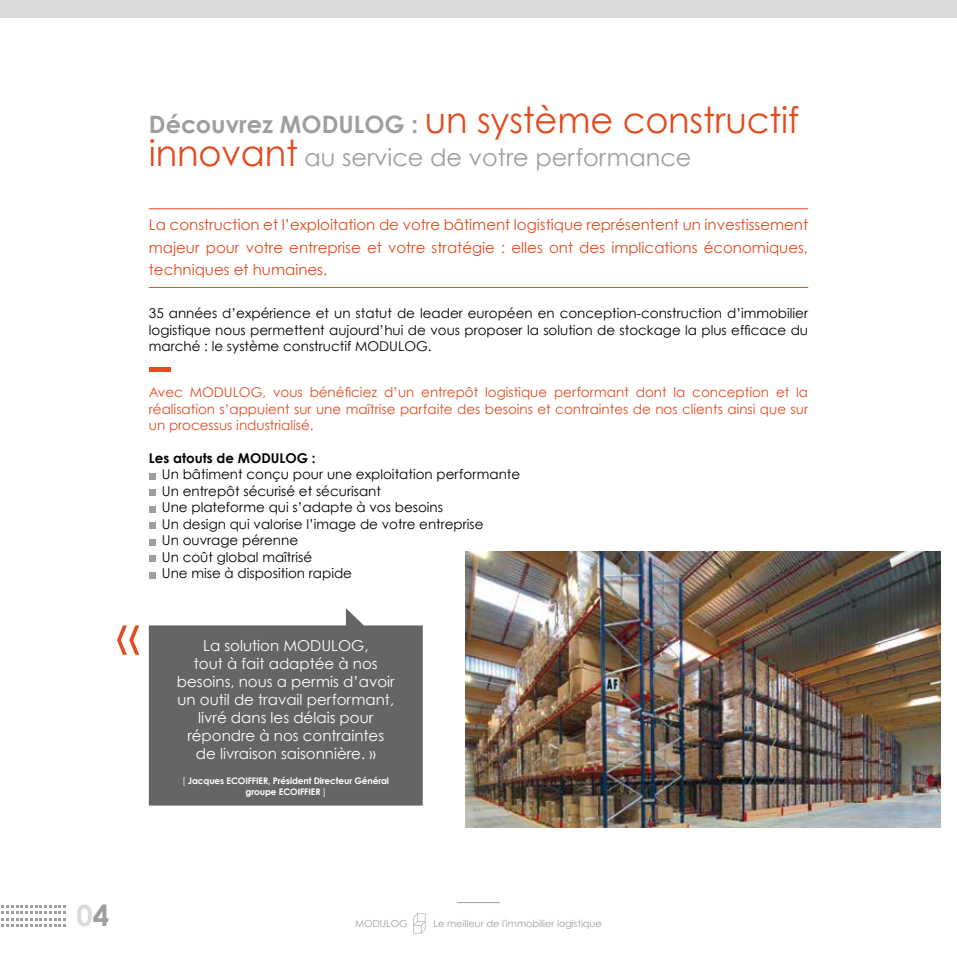
<style>
.page{position:relative;width:957px;height:957px;background:#fff}
.page>*{position:absolute;margin:0;border:0;box-sizing:border-box;transform-origin:0 0}
.t1{font:36px "Century Gothic";letter-spacing:-.005em;color:#e34b20}
.t2{font:700 29.25px "Century Gothic";color:#d9dadb}
.t3{font:24px "Century Gothic";color:#9c9e9f}
.t4{font:15px/22.5px "Century Gothic";color:#e34b20;text-align:justify}
.t5{font:15px/18px "Century Gothic";color:#fff;text-align:center}
.t6{font:13.5px/16.5px "Century Gothic";color:#000;text-align:justify}
.t7{font:13.5px/16.5px "Century Gothic";color:#e34b20;text-align:justify}
.t8{font:700 13.5px "Century Gothic";color:#000}
.t9{font:9.75px "Century Gothic";color:#9c9e9f}
.t10{font:700 9px/10.9px "Century Gothic";letter-spacing:-.015em;color:#fff}
.t11{font:9px "Century Gothic";color:#fff}
.s1{font-weight:700;font-size:24px;color:#9c9e9f}
.s2{font-size:36px;color:#e34b20}
.s3{font-weight:400}
.s4{color:#9c9e9f}
</style>
<div class="page">
<img style="left:466px;top:551px;width:474px;height:276px">
<hr style="left:149px;top:368px;width:21px;height:4px;background:#e34b20">
<svg style="left:149px;top:473px;width:6px;height:6px"></svg>
<div style="left:149px;top:489px;width:6px;height:7px;background:#9c9e9f"></div>
<svg style="left:149px;top:506px;width:6px;height:6px"></svg>
<div style="left:149px;top:522px;width:6px;height:7px;background:#9c9e9f"></div>
<svg style="left:149px;top:539px;width:6px;height:6px"></svg>
<div style="left:149px;top:555px;width:6px;height:7px;background:#9c9e9f"></div>
<svg style="left:149px;top:572px;width:6px;height:6px"></svg>
<div style="left:0;top:0;width:957px;height:17px;background:#d9dadb"></div>
<hr style="left:149px;top:208px;width:659px;height:1px;background:#e34b20">
<hr style="left:149px;top:287px;width:659px;height:1px;background:#e34b20">
<svg style="left:117px;top:625px;width:22px;height:30px"></svg>
<svg style="left:149px;top:608px;width:274px;height:197px;background:#717274"></svg>
<svg style="left:2px;top:905px;width:64px;height:21px"></svg>
<hr style="left:457px;top:902px;width:43px;height:1px;background:#9c9e9f">
<svg style="left:413px;top:913px;width:12px;height:20px"></svg>
<h1 class="t1" style="left:149px;top:98px;width:652px"><span class="s1">Découvrez MODULOG :</span> un système constructif</h1>
<h3 class="t3" style="left:149px;top:143px;width:544px"><span class="s2">innovant</span> au service de votre performance</h3>
<p class="t4" style="left:149px;top:213px;width:661px">La construction et l’exploitation de votre bâtiment logistique représentent un investissement majeur pour votre entreprise et votre stratégie : elles ont des implications économiques, techniques et humaines.</p>
<p class="t6" style="left:149px;top:305px;width:661px">35 années d’expérience et un statut de leader européen en conception-construction d’immobilier logistique nous permettent aujourd’hui de vous proposer la solution de stockage la plus efficace du marché : le système constructif MODULOG.</p>
<p class="t7" style="left:149px;top:384px;width:661px">Avec MODULOG, vous bénéficiez d’un entrepôt logistique performant dont la conception et la réalisation s’appuient sur une maîtrise parfaite des besoins et contraintes de nos clients ainsi que sur un processus industrialisé.</p>
<p class="t8" style="left:149px;top:449px;width:168px">Les atouts de MODULOG :</p>
<p class="t6" style="left:162px;top:466px;width:360px;text-align:left">Un bâtiment conçu pour une exploitation performante Un entrepôt sécurisé et sécurisant<br>Une plateforme qui s’adapte à vos besoins<br>Un design qui valorise l’image de votre entreprise<br>Un ouvrage pérenne<br>Un coût global maîtrisé<br>Une mise à disposition rapide</p>
<p class="t5" style="left:177px;top:637px;width:219px">La solution MODULOG,<br>tout à fait adaptée à nos besoins, nous a permis d’avoir un outil de travail performant, livré dans les délais pour répondre à nos contraintes de livraison saisonnière. »</p>
<p class="t10" style="left:182px;top:774px;width:68px"><span class="s3">[</span> Jacques ECOIFFIER</p>
<p class="t10" style="left:246px;top:774px;width:145px;text-indent:23px">, Président Directeur Général groupe ECOIFFIER</p>
<p class="t11" style="left:323px;top:786px;width:5px">]</p>
<h2 class="t2" style="left:77px;top:897px;width:34px">0<span class="s4">4</span></h2>
<p class="t9" style="left:355px;top:917px;width:54px">MODULOG</p>
<p class="t9" style="left:433px;top:917px;width:170px">Le meilleur de l'immobilier logistique</p>
</div>
